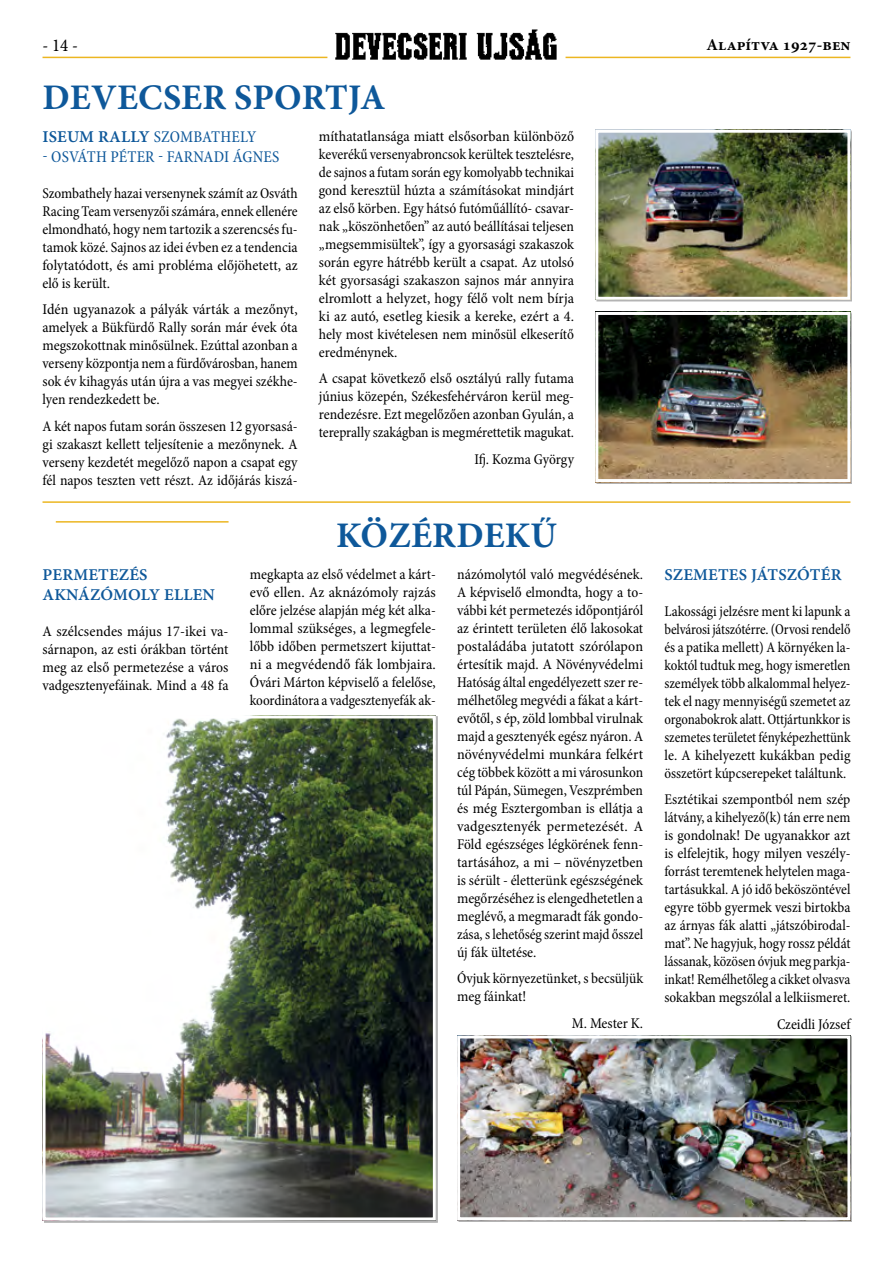
<style>
.page{position:relative;width:893px;height:1263px;background:#fff}
.page>*{position:absolute;margin:0;border:0;box-sizing:border-box;transform-origin:0 0}
.t1{font:700 36px "Minion Pro";color:#0e589a}
.t2{font:18px "Minion Pro Cn Capt";color:#000}
.t3{font:16.5px/19.8px "Minion Pro Semibold Capt";letter-spacing:.01em;color:#0e589a}
.t4{font:condensed 16.5px "Minion Pro";letter-spacing:-.005em;color:#0e589a}
.t5{font:700 16.5px "Minion Pro";color:#000}
.t6{font:condensed 15px/18px "Minion Pro";color:#000;text-align:justify}
.s1{font-family:"Minion Pro";font-stretch:condensed}
</style>
<div class="page">
<img style="left:335px;top:29px;width:222px;height:31px">
<hr style="left:43px;top:57px;width:284px;height:1px;background:#ecb621">
<hr style="left:566px;top:57px;width:284px;height:1px;background:#ecb621">
<img style="left:599px;top:134px;width:247px;height:162px">
<div style="left:595px;top:130px;width:255px;height:170px;border:3px solid #fff"></div>
<img style="left:599px;top:316px;width:247px;height:162px">
<div style="left:595px;top:312px;width:255px;height:170px;border:3px solid #fff"></div>
<img style="left:47px;top:719px;width:385px;height:497px">
<div style="left:43px;top:715px;width:393px;height:505px;border:3px solid #fff"></div>
<img style="left:461px;top:1039px;width:385px;height:177px">
<div style="left:457px;top:1035px;width:393px;height:185px;border:3px solid #fff"></div>
<hr style="left:43px;top:501px;width:807px;height:2px;background:#ecb621">
<hr style="left:56px;top:521px;width:173px;height:2px;background:#ecb621">
<p class="t2" style="left:43px;top:33px;width:37px">- 14 -</p>
<p class="t5" style="left:706px;top:33px;width:145px">Alapítva 1927-ben</p>
<h1 class="t1" style="left:43px;top:72px;width:25px">DEVEC</h1>
<h1 class="t1" style="left:163px;top:72px;width:115px">SER SPOR</h1>
<h1 class="t1" style="left:325px;top:72px;width:62px">TJA</h1>
<p class="t3" style="left:43px;top:126px;width:130px">ISEUM RALLY <span class="s1">Szombathel</span></p>
<p class="t4" style="left:247px;top:126px;width:11px">y</p>
<p class="t4" style="left:43px;top:145px;width:30px">- Osváth</p>
<p class="t4" style="left:110px;top:145px;width:19px">Péter</p>
<p class="t4" style="left:158px;top:145px;width:26px">- Farnadi</p>
<p class="t4" style="left:233px;top:145px;width:20px">Ágnes</p>
<p class="t6" style="left:43px;top:184px;width:257px">Szombathely hazai versenynek számít az Osváth Racing Team versenyzői számára, ennek ellenére elmondható, hogy nem tartozik a szerencsés fu&shy;tamok közé. Sajnos az idei évben ez a tendencia folytatódott, és ami probléma előjöhetett, az elő is került.</p>
<p class="t6" style="left:43px;top:300px;width:257px">Idén ugyanazok a pályák várták a mezőnyt, amelyek a Bükfürdő Rally során már évek óta megszokottnak minősülnek. Ezúttal azonban a verseny központja nem a fürdővárosban, hanem sok év kihagyás után újra a vas megyei székhe&shy;lyen rendezkedett be.</p>
<p class="t6" style="left:43px;top:417px;width:257px">A két napos futam során összesen 12 gyorsasá&shy;gi szakaszt kellett teljesítenie a mezőnynek. A verseny kezdetét megelőző napon a csapat egy fél napos teszten vett részt. Az időjárás kiszá-</p>
<p class="t6" style="left:319px;top:127px;width:257px">míthatatlansága miatt elsősorban különböző keverékű versenyabroncsok kerültek tesztelésre, de sajnos a futam során egy komolyabb technikai gond keresztül húzta a számításokat mindjárt az első körben. Egy hátsó futóműállító- csavar&shy;nak „köszönhetően” az autó beállításai teljesen „megsemmisültek”, így a gyorsasági szakaszok során egyre hátrébb került a csapat. Az utolsó két gyorsasági szakaszon sajnos már annyira elromlott a helyzet, hogy félő volt nem bírja ki az autó, esetleg kiesik a kereke, ezért a 4. hely most kivételesen nem minősül elkeserítő eredménynek.</p>
<p class="t6" style="left:319px;top:370px;width:257px">A csapat következő első osztályú rally futama június közepén, Székesfehérváron kerül meg&shy;rendezésre. Ezt megelőzően azonban Gyulán, a tereprally szakágban is megmérettetik magukat.</p>
<p class="t6" style="left:474px;top:450px;width:101px">Ifj. Kozma György</p>
<h1 class="t1" style="left:336px;top:510px;width:26px">KÖZÉRDEKŰ</h1>
<p class="t3" style="left:43px;top:564px;width:174px">PERMETEZÉS<br>AKNÁZÓMOLY ELLEN</p>
<p class="t6" style="left:43px;top:622px;width:188px">A szélcsendes május 17-ikei va&shy;sárnapon, az esti órákban történt meg az első permetezése a város vadgesztenyefáinak. Mind a 48 fa</p>
<p class="t6" style="left:250px;top:565px;width:188px">megkapta az első védelmet a kárt&shy;evő ellen. Az aknázómoly rajzás előre jelzése alapján még két alka&shy;lommal szükséges, a legmegfele&shy;lőbb időben permetszert kijuttat&shy;ni a megvédendő fák lombjaira.<br>Óvári Márton képviselő a felelőse, koordinátora a vadgesztenyefák ak-</p>
<p class="t6" style="left:457px;top:565px;width:188px">názómolytól való megvédésének.<br>A képviselő elmondta, hogy a to&shy;vábbi két permetezés időpontjáról az érintett területen élő lakosokat postaládába jutatott szórólapon értesítik majd. A Növényvédelmi Hatóság által engedélyezett szer re&shy;mélhetőleg megvédi a fákat a kárt&shy;evőtől, s ép, zöld lombbal virulnak majd a gesztenyék egész nyáron. A növényvédelmi munkára felkért cég többek között a mi városunkon túl Pápán, Sümegen, Veszprémben és még Esztergomban is ellátja a vadgesztenyék permetezését. A Föld egészséges légkörének fenn&shy;tartásához, a mi – növényzetben is sérült - életterünk egészségének megőrzéséhez is elengedhetetlen a meglévő, a megmaradt fák gondo&shy;zása, s lehetőség szerint majd ősszel új fák ültetése.</p>
<p class="t6" style="left:457px;top:970px;width:188px">Óvjuk környezetünket, s becsüljük meg fáinkat!</p>
<p class="t6" style="left:572px;top:1014px;width:73px">M. Mester K.</p>
<p class="t3" style="left:664px;top:564px;width:179px">SZEMETES JÁTSZÓTÉR</p>
<p class="t6" style="left:664px;top:602px;width:188px">Lakossági jelzésre ment ki lapunk a belvárosi játszótérre. (Orvosi rendelő és a patika mellett) A környéken la&shy;koktól tudtuk meg, hogy ismeretlen személyek több alkalommal helyez&shy;tek el nagy mennyiségű szemetet az orgonabokrok alatt. Ottjártunkkor is szemetes területet fényképezhettünk le. A kihelyezett kukákban pedig összetört kúpcserepeket találtunk.</p>
<p class="t6" style="left:664px;top:791px;width:188px">Esztétikai szempontból nem szép látvány, a kihelyező(k) tán erre nem is gondolnak! De ugyanakkor azt is elfelejtik, hogy milyen veszély&shy;forrást teremtenek helytelen maga&shy;tartásukkal. A jó idő beköszöntével egyre több gyermek veszi birtokba az árnyas fák alatti „játszóbirodal&shy;mat”. Ne hagyjuk, hogy rossz példát lássanak, közösen óvjuk meg parkja&shy;inkat! Remélhetőleg a cikket olvasva sokakban megszólal a lelkiismeret.</p>
<p class="t6" style="left:777px;top:1015px;width:75px">Czeidli József</p>
</div>
